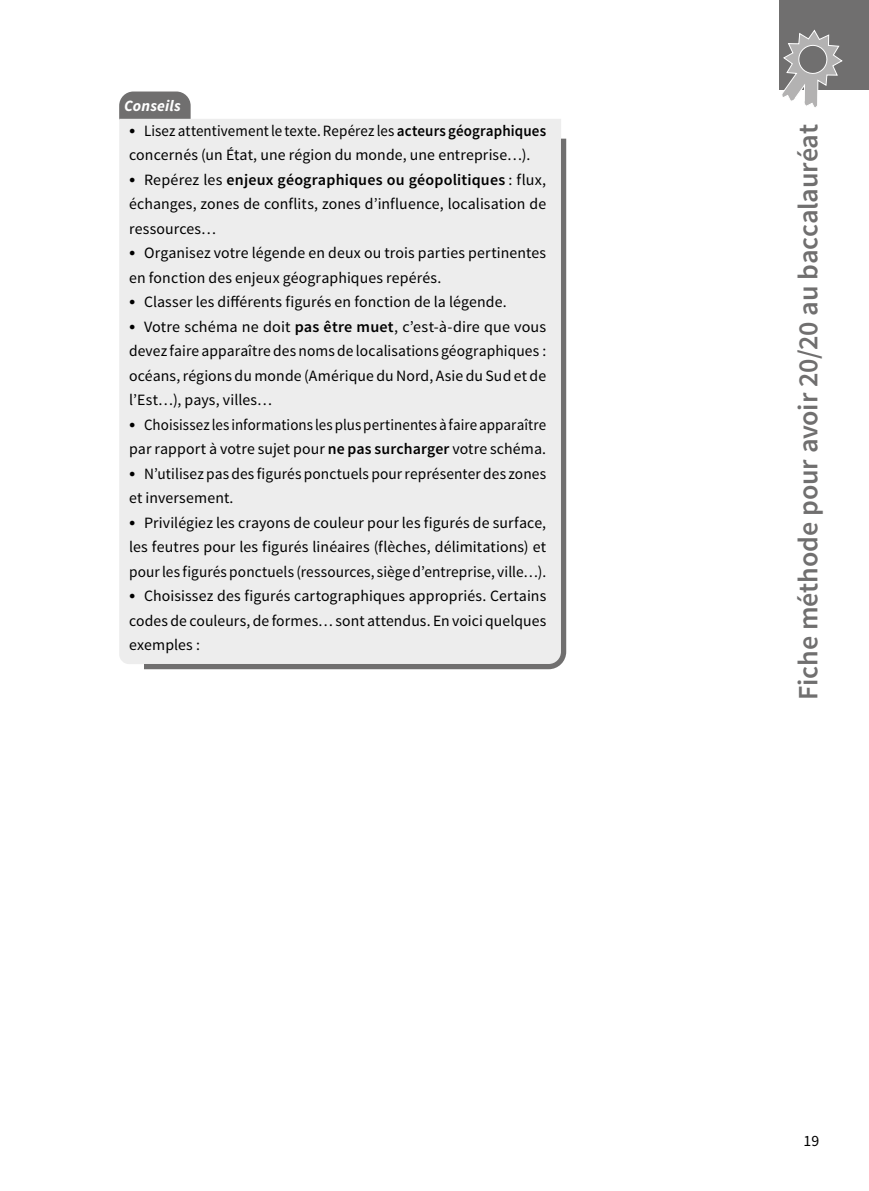
<style>
.page{position:relative;width:869px;height:1191px;background:#fff}
.page>*{position:absolute;margin:0;border:0;box-sizing:border-box;transform-origin:0 0}
.t1{font:600 28px "Source Sans Pro";letter-spacing:-.005em;color:#706f6f}
.t2{font:15.75px/24.5px "Source Sans Pro";letter-spacing:.01em;color:#000;text-align:justify}
.t3{font:15.75px/24.5px "Source Sans Pro";letter-spacing:.01em;color:#000;scale:.95 1}
.t4{font:italic 700 15.75px "Source Sans Pro";letter-spacing:.01em;color:#fff}
.s1{font-family:"Gandhi Sans";font-weight:700}
.s2{font-weight:600}
</style>
<div class="page">
<div style="left:779px;top:0;width:89px;height:89px;background:#706f6f"></div>
<svg style="left:781px;top:29px;width:62px;height:78px"></svg>
<svg style="left:119px;top:91px;width:71px;height:28px;background:#797878"></svg>
<div style="left:119px;top:119px;width:442px;height:545px;background:#ededed"></div>
<div style="left:139px;top:133px;width:428px;height:537px;background:#ededed"></div>
<p class="t4" style="left:124px;top:96px;width:58px">Conseils</p>
<p class="t3" style="left:129px;top:118px;width:440px"><span class="s1">•</span> Lisez attentivement le texte. Repérez les <span class="s2">acteurs géographiques </span>concernés (un État, une région du monde, une entreprise…).</p>
<p class="t2" style="left:129px;top:167px;width:418px"><span class="s1">•</span> Repérez les <span class="s2">enjeux géographiques ou géopolitiques</span> : flux, échanges, zones de conflits, zones d’influence, localisation de ressources…</p>
<p class="t2" style="left:129px;top:241px;width:418px"><span class="s1">•</span> Organisez votre légende en deux ou trois parties pertinentes en fonction des enjeux géographiques repérés.</p>
<p class="t2" style="left:129px;top:290px;width:379px"><span class="s1">•</span> Classer les différents figurés en fonction de la légende.</p>
<p class="t2" style="left:129px;top:314px;width:418px"><span class="s1">•</span> Votre schéma ne doit <span class="s2">pas être muet</span>, c’est-à-dire que vous devez faire apparaître des noms de localisations géographiques : océans, régions du monde (Amérique du Nord, Asie du Sud et de l’Est…), pays, villes…</p>
<p class="t3" style="left:129px;top:412px;width:440px"><span class="s1">•</span> Choisissez les informations les plus pertinentes à faire apparaître par rapport à votre sujet pour <span class="s2">ne pas surcharger</span> votre schéma.</p>
<p class="t2" style="left:129px;top:461px;width:418px"><span class="s1">•</span> N’utilisez pas des figurés ponctuels pour représenter des zones et inversement.</p>
<p class="t2" style="left:129px;top:510px;width:418px"><span class="s1">•</span> Privilégiez les crayons de couleur pour les figurés de surface, les feutres pour les figurés linéaires (flèches, délimitations) et pour les figurés ponctuels (ressources, siège d’entreprise, ville…).</p>
<p class="t2" style="left:129px;top:584px;width:418px"><span class="s1">•</span> Choisissez des figurés cartographiques appropriés. Certains codes de couleurs, de formes… sont attendus. En voici quelques exemples :</p>
<h1 class="t1" style="left:790px;top:700px;width:577px;rotate:-90deg">Fiche méthode pour avoir 20/20 au baccalauréat</h1>
<p class="t2" style="left:803px;top:1129px;width:17px">19</p>
</div>
